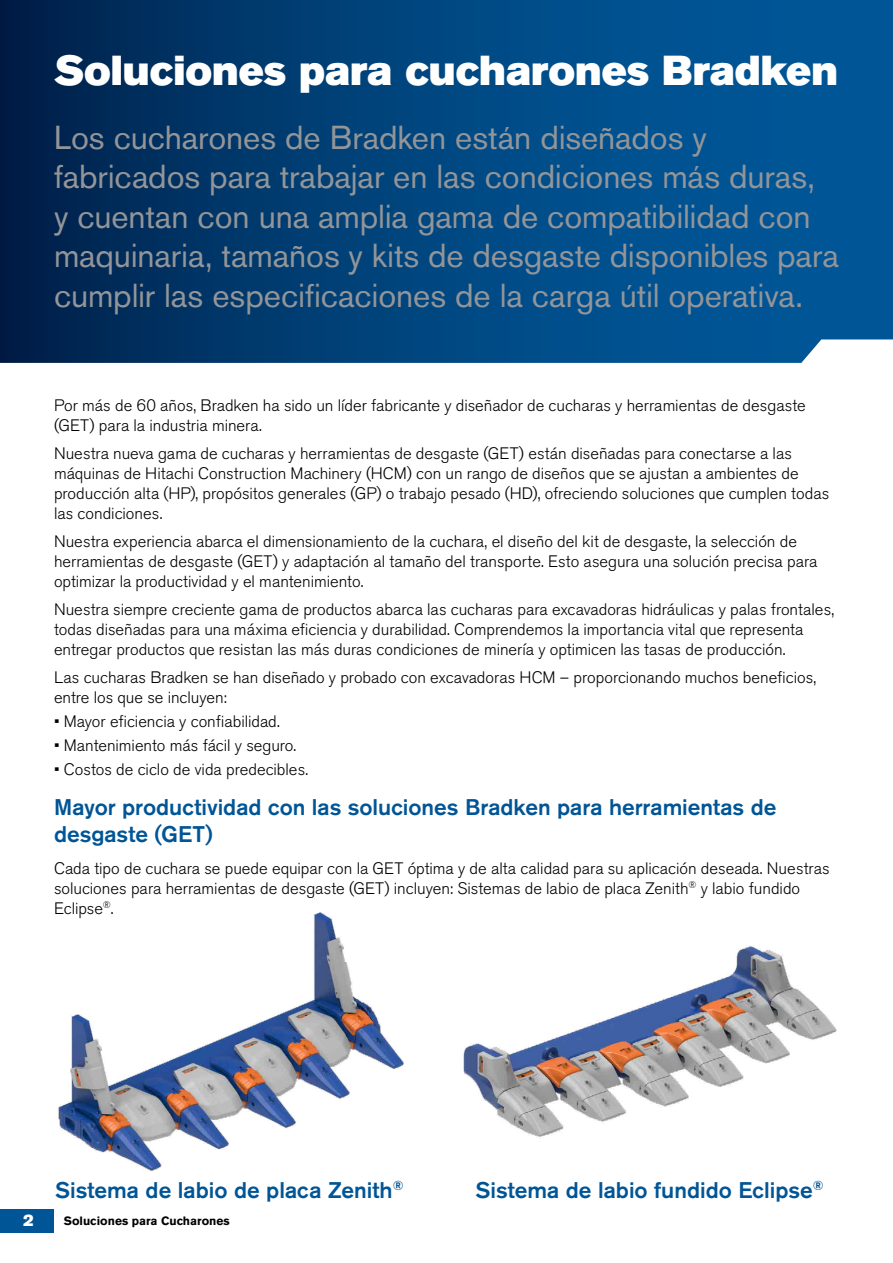
<style>
.page{position:relative;width:893px;height:1263px;background:#fff}
.page>*{position:absolute;margin:0;border:0;box-sizing:border-box;transform-origin:0 0}
.t1{font:41.55px "Akzidenz Grotesk BE Super";color:#fff}
.t2{font:33px/39.6px "Akzidenz Grotesk BE";letter-spacing:-.005em;color:#939598}
.t3{font:500 22.5px/27px "Akzidenz Grotesk BE";color:#005596}
.t4{font:300 16.5px/19.8px "Akzidenz Grotesk BE";color:#000}
.t5{font:16.5px "Akzidenz Grotesk BE Super";color:#fff}
.t6{font:700 12px "Akzidenz Grotesk BE";color:#000}
</style>
<div class="page">
<div style="left:0;top:1209px;width:54px;height:23px;background:#005596"></div>
<svg style="left:0;top:0;width:893px;height:363px;background:#01437b"></svg>
<img style="left:463px;top:946px;width:374px;height:192px">
<img style="left:58px;top:912px;width:346px;height:259px">
<h1 class="t1" style="left:54px;top:46px;width:786px">Soluciones para cucharones Bradken</h1>
<p class="t2" style="left:54px;top:117px;width:786px">Los cucharones de Bradken están diseñados y fabricados para trabajar en las condiciones más duras,<br>y cuentan con una amplia gama de compatibilidad con maquinaria, tamaños y kits de desgaste disponibles para cumplir las especificaciones de la carga útil operativa.</p>
<p class="t4" style="left:54px;top:396px;width:753px">Por más de 60 años, Bradken ha sido un líder fabricante y diseñador de cucharas y herramientas de desgaste (GET) para la industria minera.</p>
<p class="t4" style="left:54px;top:444px;width:777px">Nuestra nueva gama de cucharas y herramientas de desgaste (GET) están diseñadas para conectarse a las máquinas de Hitachi Construction Machinery (HCM) con un rango de diseños que se ajustan a ambientes de producción alta (HP), propósitos generales (GP) o trabajo pesado (HD), ofreciendo soluciones que cumplen todas las condiciones.</p>
<p class="t4" style="left:54px;top:532px;width:765px">Nuestra experiencia abarca el dimensionamiento de la cuchara, el diseño del kit de desgaste, la selección de herramientas de desgaste (GET) y adaptación al tamaño del transporte. Esto asegura una solución precisa para optimizar la productividad y el mantenimiento.</p>
<p class="t4" style="left:54px;top:600px;width:782px">Nuestra siempre creciente gama de productos abarca las cucharas para excavadoras hidráulicas y palas frontales, todas diseñadas para una máxima eficiencia y durabilidad. Comprendemos la importancia vital que representa entregar productos que resistan las más duras condiciones de minería y optimicen las tasas de producción.</p>
<p class="t4" style="left:54px;top:667px;width:764px">Las cucharas Bradken se han diseñado y probado con excavadoras HCM – proporcionando muchos beneficios, entre los que se incluyen:</p>
<p class="t4" style="left:54px;top:711px;width:227px">• Mayor eficiencia y confiabilidad.</p>
<p class="t4" style="left:54px;top:735px;width:244px">• Mantenimiento más fácil y seguro.</p>
<p class="t4" style="left:54px;top:759px;width:256px">• Costos de ciclo de vida predecibles.</p>
<h3 class="t3" style="left:54px;top:793px;width:724px">Mayor productividad con las soluciones Bradken para herramientas de desgaste (GET)</h3>
<p class="t4" style="left:54px;top:859px;width:777px">Cada tipo de cuchara se puede equipar con la GET óptima y de alta calidad para su aplicación deseada. Nuestras soluciones para herramientas de desgaste (GET) incluyen: Sistemas de labio de placa Zenith<sup>®</sup> y labio fundido<br>Eclipse<sup>®</sup>.</p>
<h3 class="t3" style="left:55px;top:1176px;width:350px">Sistema de labio de placa Zenith<sup>®</sup></h3>
<h3 class="t3" style="left:475px;top:1176px;width:350px">Sistema de labio fundido Eclipse<sup>®</sup></h3>
<p class="t5" style="left:23px;top:1211px;width:12px">2</p>
<p class="t6" style="left:64px;top:1214px;width:167px">Soluciones para Cucharones</p>
</div>
